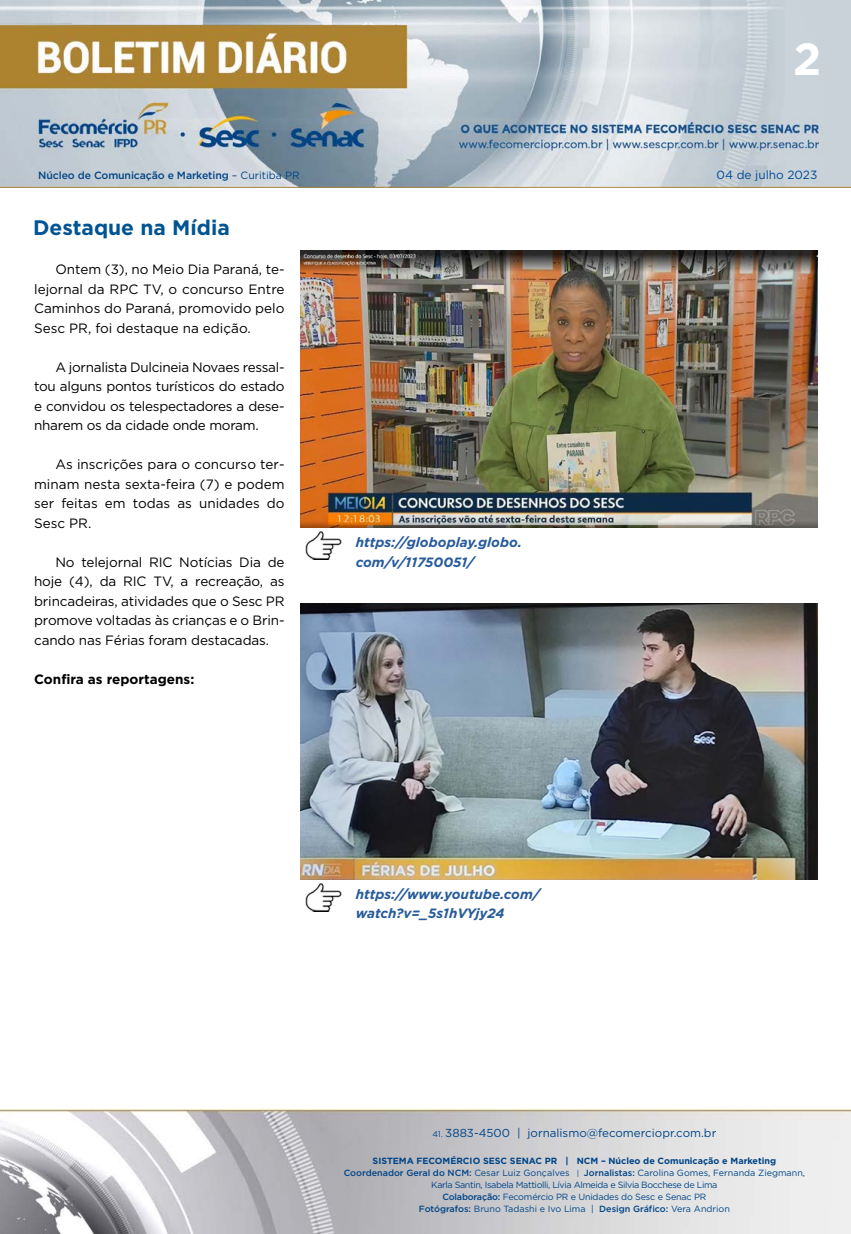
<style>
.page{position:relative;width:851px;height:1234px;background:#fff}
.page>*{position:absolute;margin:0;border:0;box-sizing:border-box;transform-origin:0 0}
.t1{font:700 45px "Gotham";color:#fff}
.t2{font:700 21px "Gotham";color:#005493}
.t3{font:13.5px/19.5px "Gotham";letter-spacing:-.01em;color:#000;text-align:justify}
.t4{font:italic 700 13.5px/19.5px "Gotham";color:#275b9b}
.t5{font:700 13.5px "Gotham";color:#000}
.t6{font:11.85px "Gotham";color:#004a93}
.t7{font:11.55px "Gotham";color:#004587}
.t8{font:500 10.5px "Gotham";letter-spacing:-.01em;color:#004587}
.t9{font:9px/12px "Gotham";letter-spacing:-.02em;color:#004587;text-align:center}
.s1{font-weight:400}
.s2{font-size:8.25px}
.s3{font-weight:700}
.s4{font-weight:500}
.s5{font-size:7.65px}
</style>
<div class="page">
<img style="left:0;top:0;width:850px;height:188px">
<img style="left:0;top:1109px;width:850px;height:124px">
<img style="left:300px;top:603px;width:517px;height:275px">
<img style="left:300px;top:250px;width:517px;height:277px">
<img style="left:305px;top:531px;width:36px;height:28px">
<img style="left:305px;top:883px;width:36px;height:28px">
<h1 class="t1" style="left:793px;top:29px;width:30px">2</h1>
<p class="t8" style="left:38px;top:168px;width:263px">Núcleo de Comunicação e Marketing <span class="s1">– Curitiba PR</span></p>
<p class="t6" style="left:716px;top:167px;width:102px">04 de julho 2023</p>
<h2 class="t2" style="left:33px;top:214px;width:198px">Destaque na Mídia</h2>
<p class="t3" style="left:34px;top:259px;width:252px;text-indent:21px">Ontem (3), no Meio Dia Paraná, te&shy;lejornal da RPC TV, o concurso Entre Caminhos do Paraná, promovido pelo Sesc PR, foi destaque na edição.</p>
<p class="t3" style="left:34px;top:357px;width:252px;text-indent:21px">A jornalista Dulcineia Novaes ressal&shy;tou alguns pontos turísticos do estado e convidou os telespectadores a dese&shy;nharem os da cidade onde moram.</p>
<p class="t3" style="left:34px;top:454px;width:252px;text-indent:21px">As inscrições para o concurso ter&shy;minam nesta sexta-feira (7) e podem ser feitas em todas as unidades do Sesc PR.</p>
<p class="t3" style="left:34px;top:552px;width:252px;text-indent:21px">No telejornal RIC Notícias Dia de hoje (4), da RIC TV, a recreação, as brincadeiras, atividades que o Sesc PR promove voltadas às crianças e o Brin&shy;cando nas Férias foram destacadas.</p>
<p class="t5" style="left:34px;top:670px;width:162px">Confira as reportagens:</p>
<p class="t4" style="left:356px;top:532px;width:168px">https://globoplay.globo. com/v/11750051/</p>
<p class="t4" style="left:356px;top:883px;width:186px">https://www.youtube.com/ watch?v=_5s1hVYjy24</p>
<p class="t7" style="left:432px;top:1125px;width:285px"><span class="s2">41.</span> 3883-4500 | jornalismo@fecomerciopr.com.br</p>
<p class="t9" style="left:343px;top:1154px;width:463px"><span class="s3">SISTEMA FECOMÉRCIO SESC SENAC PR | NCM – Núcleo de Comunicação e Marketing </span><span class="s4">Coordenador Geral do NCM:</span> Cesar Luiz Gonçalves <span class="s5">|</span> <span class="s4">Jornalistas:</span> Carolina Gomes, Fernanda Ziegmann, Karla Santin, Isabela Mattiolli, Lívia Almeida e Silvia Bocchese de Lima<br><span class="s4">Colaboração:</span> Fecomércio PR e Unidades do Sesc e Senac PR<br><span class="s4">Fotógrafos:</span> Bruno Tadashi e Ivo Lima | <span class="s4">Design Gráfico:</span> Vera Andrion</p>
</div>
